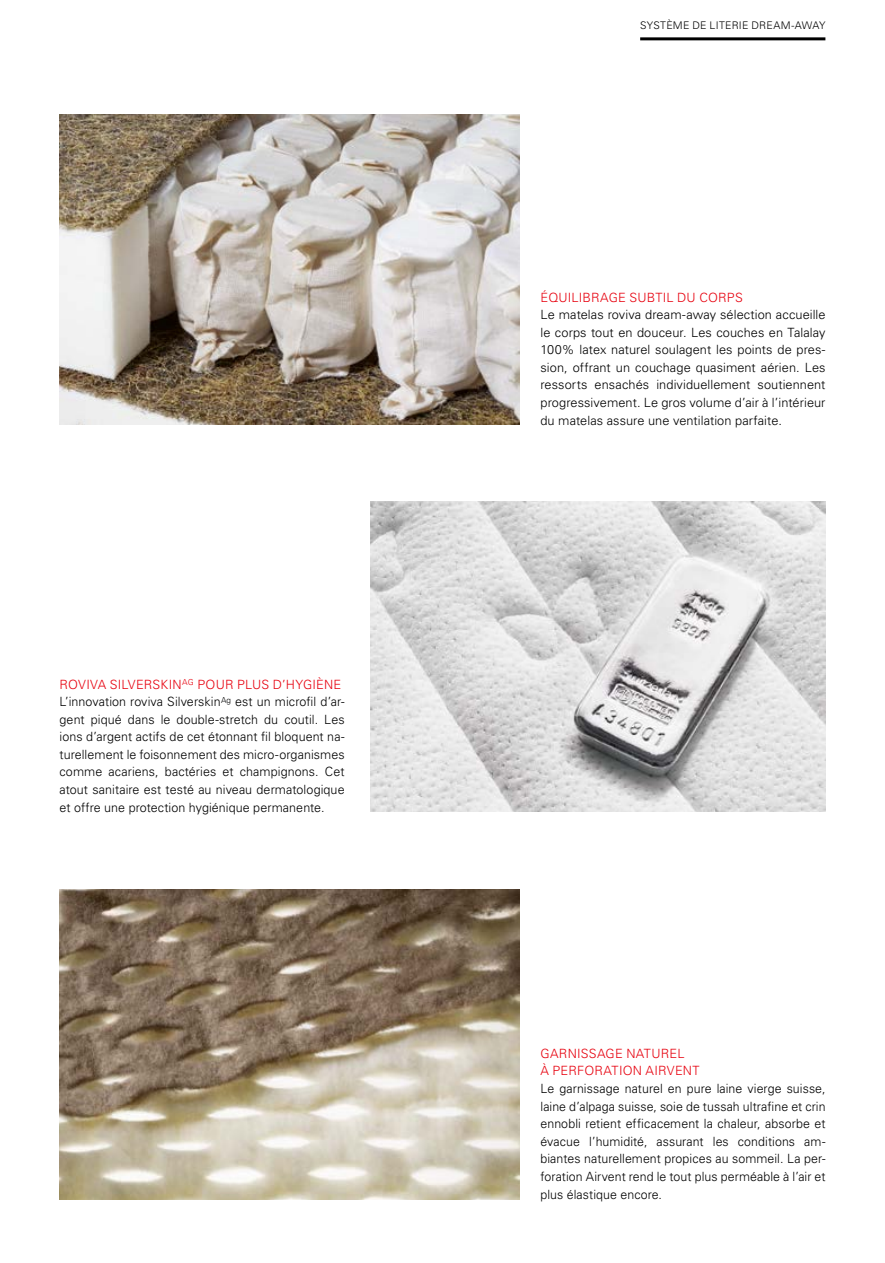
<style>
.page{position:relative;width:885px;height:1263px;background:#fff}
.page>*{position:absolute;margin:0;border:0;box-sizing:border-box;transform-origin:0 0}
.t1{font:300 12.75px/17.5px "Univers LT Std";letter-spacing:.005em;color:#000;text-align:justify}
.t2{font:300 12.75px/17.5px "Univers LT Std";letter-spacing:.015em;color:#e7000e}
.t3{font:300 10.5px "Univers LT Std";letter-spacing:.025em;color:#000}
.s1{color:#e7000e}
</style>
<div class="page">
<img style="left:60px;top:889px;width:459px;height:310px">
<img style="left:370px;top:501px;width:455px;height:311px">
<hr style="left:640px;top:37px;width:185px;height:3px;background:#000">
<img style="left:60px;top:114px;width:459px;height:311px">
<p class="t1" style="left:60px;top:675px;width:286px;text-align:left"><span class="s1">ROVIVA SILVERSKIN</span><sup>AG</sup> <span class="s1">POUR PLUS D’HYGIÈNE </span>L’innovation roviva Silverskin<sup>Ag</sup> est un microfil d’ar - gent piqué dans le double-stretch du coutil. Les ions d’argent actifs de cet étonnant fil bloquent na&shy;turellement le foisonnement des micro-organismes comme acariens, bactéries et champignons. Cet atout sanitaire est testé au niveau dermatologique et offre une protection hygiénique permanente.</p>
<p class="t3" style="left:640px;top:19px;width:187px">SYSTÈME DE LITERIE DREAM-AWAY</p>
<p class="t2" style="left:540px;top:288px;width:204px">ÉQUILIBRAGE SUBTIL DU CORPS</p>
<p class="t1" style="left:540px;top:306px;width:286px">Le matelas roviva dream-away sélection accueille le corps tout en douceur. Les couches en Talalay 100% latex naturel soulagent les points de pres&shy;sion, offrant un couchage quasiment aérien. Les ressorts ensachés individuellement soutiennent progressivement. Le gros volume d’air à l’intérieur du matelas assure une ventilation parfaite.</p>
<p class="t2" style="left:540px;top:1044px;width:161px">GARNISSAGE NATUREL<br>À PERFORATION AIRVENT</p>
<p class="t1" style="left:540px;top:1080px;width:286px">Le garnissage naturel en pure laine vierge suisse, laine d’alpaga suisse, soie de tussah ultrafine et crin ennobli retient efficacement la chaleur, absorbe et évacue l’humidité, assurant les conditions am&shy;biantes naturellement propices au sommeil. La per&shy;foration Airvent rend le tout plus perméable à l’air et plus élastique encore.</p>
</div>
